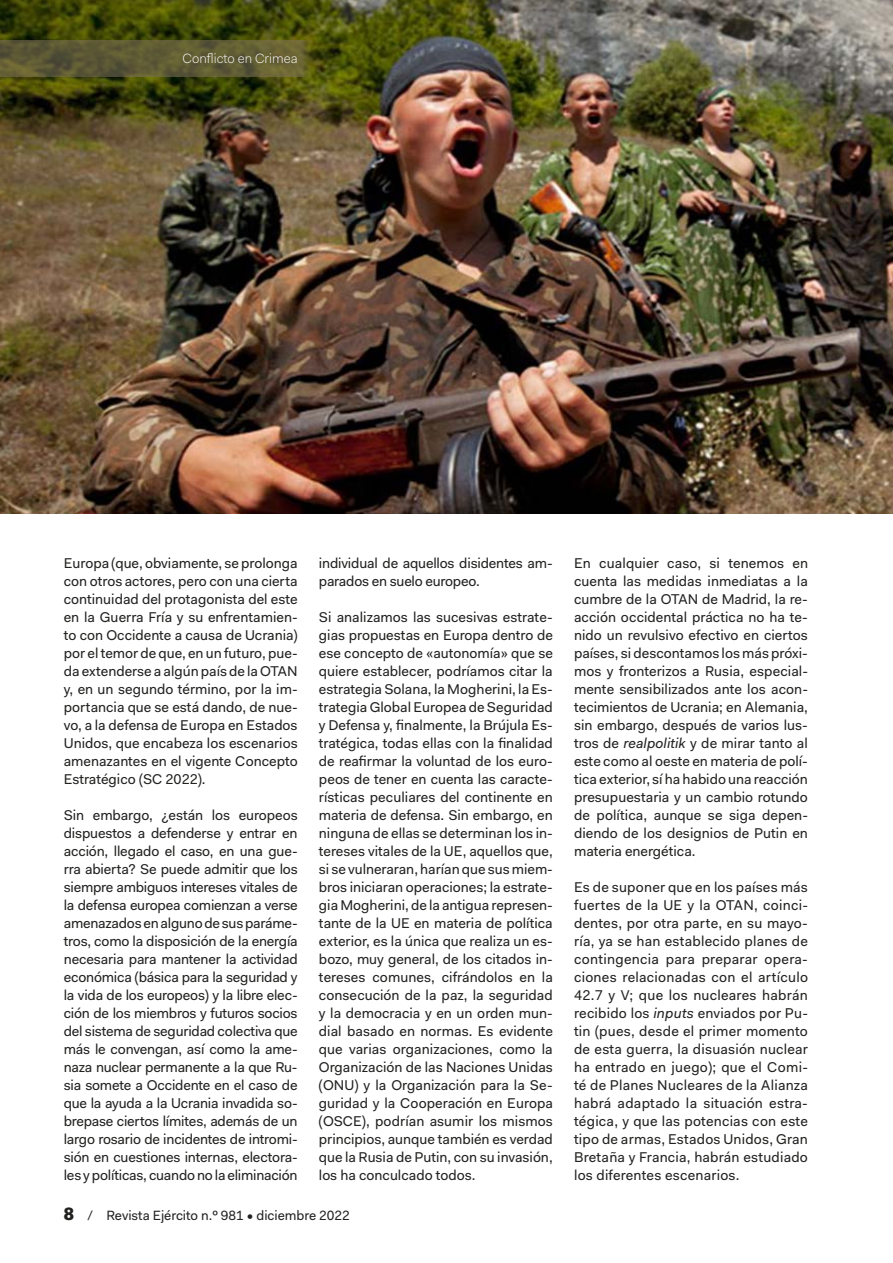
<style>
.page{position:relative;width:893px;height:1263px;background:#fff}
.page>*{position:absolute;margin:0;border:0;box-sizing:border-box;transform-origin:0 0}
.t1{font:14.25px/18px "Fakt Pro";color:#222221;text-align:justify}
.t2{font:13.5px "Fakt Pro";color:#222221}
.t3{font:300 13.5px "Fakt Pro";color:#fff}
.s1{font-weight:900;font-size:18px}
.s2{font-style:italic}
</style>
<div class="page">
<img style="left:0;top:0;width:893px;height:514px">
<svg style="left:0;top:40px;width:315px;height:36px;background:#5f5b33"></svg>
<p class="t3" style="left:183px;top:50px;width:117px">Conflicto en Crimea</p>
<p class="t1" style="left:64px;top:554px;width:235px">Europa (que, obviamente, se prolonga con otros actores, pero con una cierta continuidad del protagonista del este en la Guerra Fría y su enfrentamien&shy;to con Occidente a causa de Ucrania) por el temor de que, en un futuro, pue&shy;da extenderse a algún país de la OTAN y, en un segundo término, por la im&shy;portancia que se está dando, de nue&shy;vo, a la defensa de Europa en Estados Unidos, que encabeza los escenarios amenazantes en el vigente Concepto Estratégico (SC 2022).</p>
<p class="t1" style="left:64px;top:806px;width:235px">Sin embargo, ¿están los europeos dispuestos a defenderse y entrar en acción, llegado el caso, en una gue&shy;rra abierta? Se puede admitir que los siempre ambiguos intereses vitales de la defensa europea comienzan a verse amenazados en alguno de sus paráme&shy;tros, como la disposición de la energía necesaria para mantener la actividad económica (básica para la seguridad y la vida de los europeos) y la libre elec&shy;ción de los miembros y futuros socios del sistema de seguridad colectiva que más le convengan, así como la ame&shy;naza nuclear permanente a la que Ru&shy;sia somete a Occidente en el caso de que la ayuda a la Ucrania invadida so&shy;brepase ciertos límites, además de un largo rosario de incidentes de intromi&shy;sión en cuestiones internas, electora&shy;les y políticas, cuando no la eliminación</p>
<p class="t1" style="left:319px;top:554px;width:235px">individual de aquellos disidentes am&shy;parados en suelo europeo.</p>
<p class="t1" style="left:319px;top:608px;width:236px">Si analizamos las sucesivas estrate&shy;gias propuestas en Europa dentro de ese concepto de «autonomía» que se quiere establecer, podríamos citar la estrategia Solana, la Mogherini, la Es&shy;trategia Global Europea de Seguridad y Defensa y, finalmente, la Brújula Es&shy;tratégica, todas ellas con la finalidad de reafirmar la voluntad de los euro&shy;peos de tener en cuenta las caracte&shy;rísticas peculiares del continente en materia de defensa. Sin embargo, en ninguna de ellas se determinan los in&shy;tereses vitales de la UE, aquellos que, si se vulneraran, harían que sus miem&shy;bros iniciaran operaciones; la estrate&shy;gia Mogherini, de la antigua represen&shy;tante de la UE en materia de política exterior, es la única que realiza un es&shy;bozo, muy general, de los citados in&shy;tereses comunes, cifrándolos en la consecución de la paz, la seguridad y la democracia y en un orden mun&shy;dial basado en normas. Es evidente que varias organizaciones, como la Organización de las Naciones Unidas (ONU) y la Organización para la Se&shy;guridad y la Cooperación en Europa (OSCE), podrían asumir los mismos principios, aunque también es verdad que la Rusia de Putin, con su invasión, los ha conculcado todos.</p>
<p class="t2" style="left:64px;top:1207px;width:287px"><span class="s1">8</span> / Revista Ejército n.º 981 • diciembre 2022</p>
<p class="t1" style="left:574px;top:554px;width:236px">En cualquier caso, si tenemos en cuenta las medidas inmediatas a la cumbre de la OTAN de Madrid, la re&shy;acción occidental práctica no ha te&shy;nido un revulsivo efectivo en ciertos países, si descontamos los más próxi&shy;mos y fronterizos a Rusia, especial&shy;mente sensibilizados ante los acon&shy;tecimientos de Ucrania; en Alemania, sin embargo, después de varios lus&shy;tros de <span class="s2">realpolitik</span> y de mirar tanto al este como al oeste en materia de polí&shy;tica exterior, sí ha habido una reacción presupuestaria y un cambio rotundo de política, aunque se siga depen&shy;diendo de los designios de Putin en materia energética.</p>
<p class="t1" style="left:574px;top:878px;width:235px">Es de suponer que en los países más fuertes de la UE y la OTAN, coinci&shy;dentes, por otra parte, en su mayo&shy;ría, ya se han establecido planes de contingencia para preparar opera&shy;ciones relacionadas con el artículo 42.7 y V; que los nucleares habrán recibido los <span class="s2">inputs</span> enviados por Pu&shy;tin (pues, desde el primer momento de esta guerra, la disuasión nuclear ha entrado en juego); que el Comi&shy;té de Planes Nucleares de la Alianza habrá adaptado la situación estra&shy;tégica, y que las potencias con este tipo de armas, Estados Unidos, Gran Bretaña y Francia, habrán estudiado los diferentes escenarios.</p>
</div>
